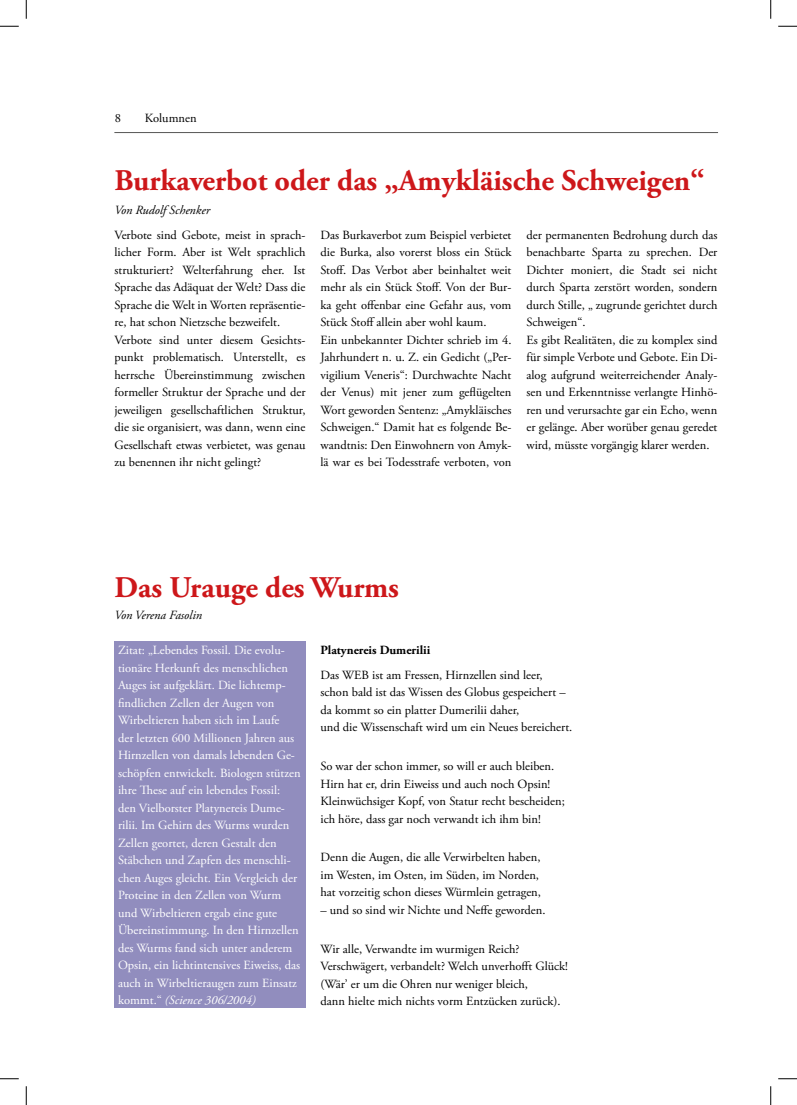
<style>
.page{position:relative;width:797px;height:1105px;background:#fff}
.page>*{position:absolute;margin:0;border:0;box-sizing:border-box;transform-origin:0 0}
.t1{font:700 30px "Adobe Garamond Pro";color:#cd171a}
.t2{font:12.5px/17.5px "Adobe Garamond Pro";color:#000}
.t3{font:12.5px/17.5px "Adobe Garamond Pro";color:#fff}
.t4{font:italic 12.5px "Adobe Garamond Pro";color:#000}
.t5{font:700 12.5px "Adobe Garamond Pro";color:#000}
.s1{font-style:italic}
</style>
<div class="page">
<hr style="left:115px;top:132px;width:602px;height:1px;background:#575756">
<div style="left:114px;top:642px;width:191px;height:366px;background:#918dbe"></div>
<svg style="left:0;top:25px;width:19px;height:2px"></svg>
<svg style="left:778px;top:25px;width:19px;height:2px"></svg>
<svg style="left:0;top:1078px;width:19px;height:1px"></svg>
<svg style="left:778px;top:1078px;width:19px;height:1px"></svg>
<svg style="left:25px;top:0;width:2px;height:19px"></svg>
<svg style="left:25px;top:1086px;width:2px;height:19px"></svg>
<svg style="left:770px;top:0;width:1px;height:19px"></svg>
<svg style="left:770px;top:1086px;width:1px;height:19px"></svg>
<p class="t2" style="left:115px;top:110px;width:8px">8</p>
<p class="t2" style="left:145px;top:110px;width:53px">Kolumnen</p>
<h1 class="t1" style="left:114px;top:163px;width:591px">Burkaverbot oder das „Amykläische Schweigen“</h1>
<p class="t4" style="left:114px;top:203px;width:97px">Von Rudolf Schenker</p>
<p class="t2" style="left:114px;top:227px;width:192px">Verbote sind Gebote, meist in sprach&shy;licher Form. Aber ist Welt sprachlich strukturiert? Welterfahrung eher. Ist Sprache das Adäquat der Welt? Dass die Sprache die Welt in Worten repräsentie&shy;re, hat schon Nietzsche bezweifelt.<br>Verbote sind unter diesem Gesichts&shy;punkt problematisch. Unterstellt, es herrsche Übereinstimmung zwischen formeller Struktur der Sprache und der jeweiligen gesellschaftlichen Struktur, die sie organisiert, was dann, wenn eine Gesellschaft etwas verbietet, was genau zu benennen ihr nicht gelingt?</p>
<p class="t2" style="left:320px;top:227px;width:192px">Das Burkaverbot zum Beispiel verbietet die Burka, also vorerst bloss ein Stück Stoff. Das Verbot aber beinhaltet weit mehr als ein Stück Stoff. Von der Bur&shy;ka geht offenbar eine Gefahr aus, vom Stück Stoff allein aber wohl kaum.<br>Ein unbekannter Dichter schrieb im 4.<br>Jahrhundert n. u. Z. ein Gedicht („Per&shy;vigilium Veneris“: Durchwachte Nacht der Venus) mit jener zum geflügelten Wort geworden Sentenz: „Amykläisches Schweigen.“ Damit hat es folgende Be&shy;wandtnis: Den Einwohnern von Amyk&shy;lä war es bei Todesstrafe verboten, von</p>
<p class="t2" style="left:526px;top:227px;width:192px">der permanenten Bedrohung durch das benachbarte Sparta zu sprechen. Der Dichter moniert, die Stadt sei nicht durch Sparta zerstört worden, sondern durch Stille, „ zugrunde gerichtet durch Schweigen“.<br>Es gibt Realitäten, die zu komplex sind für simple Verbote und Gebote. Ein Di&shy;alog aufgrund weiterreichender Analy&shy;sen und Erkenntnisse verlangte Hinhö&shy;ren und verursachte gar ein Echo, wenn er gelänge. Aber worüber genau geredet wird, müsste vorgängig klarer werden.</p>
<h1 class="t1" style="left:114px;top:570px;width:286px">Das Urauge des Wurms</h1>
<p class="t4" style="left:114px;top:607px;width:89px">Von Verena Fasolin</p>
<p class="t5" style="left:320px;top:643px;width:111px">Platynereis Dumerilii</p>
<p class="t2" style="left:320px;top:667px;width:253px">Das WEB ist am Fressen, Hirnzellen sind leer, schon bald ist das Wissen des Globus gespeichert – da kommt so ein platter Dumerilii daher,<br>und die Wissenschaft wird um ein Neues bereichert.</p>
<p class="t2" style="left:320px;top:758px;width:246px">So war der schon immer, so will er auch bleiben.<br>Hirn hat er, drin Eiweiss und auch noch Opsin!<br>Kleinwüchsiger Kopf, von Statur recht bescheiden; ich höre, dass gar noch verwandt ich ihm bin!</p>
<p class="t2" style="left:320px;top:849px;width:222px">Denn die Augen, die alle Verwirbelten haben, im Westen, im Osten, im Süden, im Norden, hat vorzeitig schon dieses Würmlein getragen,</p>
<p class="t2" style="left:320px;top:902px;width:226px">– und so sind wir Nichte und Neffe geworden.</p>
<p class="t2" style="left:320px;top:940px;width:249px">Wir alle, Verwandte im wurmigen Reich?<br>Verschwägert, verbandelt? Welch unverhofft Glück! (Wär’ er um die Ohren nur weniger bleich,<br>dann hielte mich nichts vorm Entzücken zurück).</p>
<p class="t3" style="left:118px;top:642px;width:184px">Zitat: „Lebendes Fossil. Die evolu&shy;tionäre Herkunft des menschlichen Auges ist aufgeklärt. Die lichtemp&shy;findlichen Zellen der Augen von Wirbeltieren haben sich im Laufe<br>der letzten 600 Millionen Jahren aus Hirnzellen von damals lebenden Ge&shy;schöpfen entwickelt. Biologen stützen ihre These auf ein lebendes Fossil: den Vielborster Platynereis Dume&shy;rilii. Im Gehirn des Wurms wurden Zellen geortet, deren Gestalt den Stäbchen und Zapfen des menschli&shy;chen Auges gleicht. Ein Vergleich der Proteine in den Zellen von Wurm und Wirbeltieren ergab eine gute Übereinstimmung. In den Hirnzellen des Wurms fand sich unter anderem Opsin, ein lichtintensives Eiweiss, das auch in Wirbeltieraugen zum Einsatz kommt.“ <span class="s1">(Science 306/2004)</span></p>
</div>
